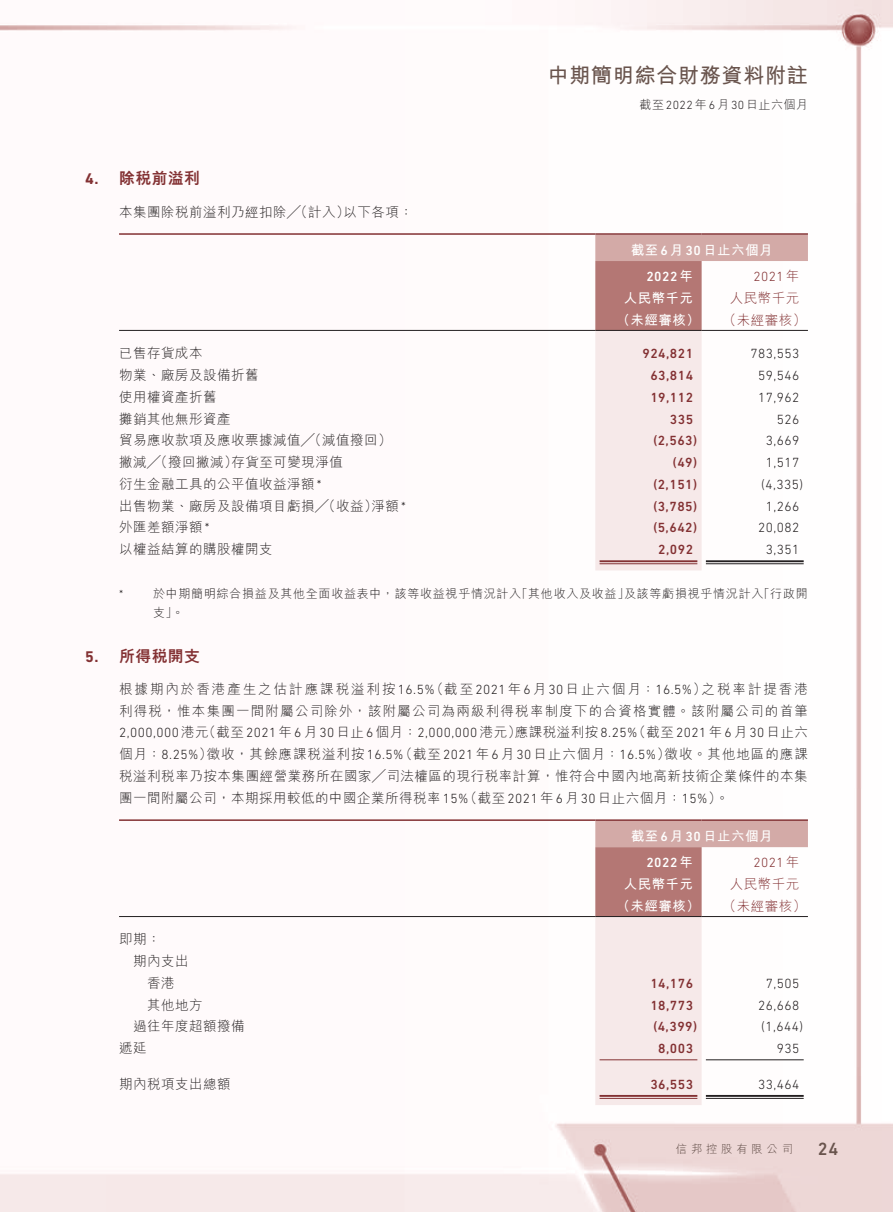
<style>
.page{position:relative;width:893px;height:1212px;background:#fff}
.page>*{position:absolute;margin:0;border:0;box-sizing:border-box;transform-origin:0 0}
.t1{font:700 21px "M Hei HK";letter-spacing:.035em;color:#69544d}
.t2{font:500 18px "DIN Next LT Pro";color:#69544d}
._3__標題{font:800 15.75px "M Hei HK";letter-spacing:.035em;color:#833133}
._3__標題-2{font:700 15.75px "DIN Next LT Pro";color:#833133}
._1__內文{font:300 13.5px "M Hei HK";letter-spacing:.035em;color:#231f20}
._1__內文-2{font:300 13.5px "DIN Next LT Pro";letter-spacing:.035em;color:#231f20}
._1__內文-3{font:500 13.5px "DIN Next LT Pro";letter-spacing:.035em;color:#833133}
._1__內文-4{font:300 13.5px "M Hei HK";letter-spacing:.09em;color:#231f20}
._1__內文-5{font:700 13.5px "M Hei HK";letter-spacing:.035em;color:#fff}
._1__內文-6{font:300 13.5px "M Hei HK";letter-spacing:.145em;color:#231f20}
._1__內文-7{font:300 13.5px "M Hei HK";letter-spacing:.075em;color:#231f20}
._1__內文-8{font:300 13.5px "M Hei HK";letter-spacing:.035em;color:#833133}
._1__內文-9{font:300 13.5px "DIN Next LT Pro";letter-spacing:.035em;color:#833133}
._1__內文-10{font:500 13.5px "DIN Next LT Pro";letter-spacing:.035em;color:#fff}
._2__附註內文{font:300 12px "M Hei HK";letter-spacing:.06em;color:#231f20}
._2__附註內文-2{font:300 12px "DIN Next LT Pro";color:#231f20}
.t3{font:300 11.25px "M Hei HK";letter-spacing:.345em;color:#5b4741}
.s1{font-family:"DIN Next LT Pro"}
.s2{font-family:"DIN Next LT Pro";font-weight:500}
.s3{font-family:"M Hei HK"}
.s4{font-family:"M Hei HK";font-weight:700}
</style>
<div class="page">
<img style="left:1px;top:0;width:892px;height:1212px">
<svg style="left:595px;top:235px;width:213px;height:335px"></svg>
<hr style="left:119px;top:233px;width:476px;height:2px;background:#833133">
<hr style="left:595px;top:233px;width:107px;height:2px;background:#833133">
<hr style="left:702px;top:233px;width:106px;height:2px;background:#833133">
<hr style="left:119px;top:330px;width:476px;height:1px;background:#231f20">
<hr style="left:595px;top:330px;width:107px;height:1px;background:#231f20">
<hr style="left:702px;top:330px;width:106px;height:1px;background:#231f20">
<hr style="left:600px;top:560px;width:97px;height:2px;background:#833133">
<hr style="left:600px;top:563px;width:97px;height:1px;background:#833133">
<hr style="left:706px;top:560px;width:98px;height:2px;background:#231f20">
<hr style="left:706px;top:563px;width:98px;height:1px;background:#231f20">
<svg style="left:595px;top:821px;width:213px;height:284px"></svg>
<hr style="left:119px;top:819px;width:476px;height:2px;background:#833133">
<hr style="left:595px;top:819px;width:107px;height:2px;background:#833133">
<hr style="left:702px;top:819px;width:106px;height:2px;background:#833133">
<hr style="left:119px;top:916px;width:476px;height:1px;background:#231f20">
<hr style="left:595px;top:916px;width:107px;height:1px;background:#231f20">
<hr style="left:702px;top:916px;width:106px;height:1px;background:#231f20">
<hr style="left:600px;top:1059px;width:97px;height:1px;background:#833133">
<hr style="left:706px;top:1059px;width:98px;height:1px;background:#231f20">
<hr style="left:600px;top:1095px;width:97px;height:2px;background:#833133">
<hr style="left:600px;top:1098px;width:97px;height:1px;background:#833133">
<hr style="left:706px;top:1095px;width:98px;height:2px;background:#231f20">
<hr style="left:706px;top:1098px;width:98px;height:1px;background:#231f20">
<h1 class="t1" style="left:548px;top:60px;width:262px">中期簡明綜合財務資料附註</h1>
<p class="_2__附註內文" style="left:640px;top:99px;width:170px">截至<span class="s1">2022</span>年<span class="s1">6</span>月<span class="s1">30</span>日止六個月</p>
<p class="_3__標題-2" style="left:85px;top:170px;width:15px">4.</p>
<p class="_3__標題-2" style="left:85px;top:647px;width:15px">5.</p>
<p class="_3__標題" style="left:119px;top:170px;width:82px">除稅前溢利</p>
<p class="_1__內文" style="left:119px;top:205px;width:232px">本集團除稅前溢利乃經扣除╱（計入）</p>
<p class="_1__內文" style="left:344px;top:205px;width:71px">以下各項：</p>
<p class="_1__內文-5" style="left:631px;top:240px;width:143px">截至<span class="s2">6</span>月<span class="s2">30</span>日止六個月</p>
<p class="_1__內文-9" style="left:753px;top:269px;width:47px">2021 <span class="s3">年</span></p>
<p class="_1__內文-10" style="left:646px;top:269px;width:48px">2022<span class="s4">年</span></p>
<p class="_1__內文-5" style="left:624px;top:288px;width:71px">人民幣千元</p>
<p class="_1__內文-8" style="left:730px;top:291px;width:71px">人民幣千元</p>
<p class="_1__內文-5" style="left:616px;top:310px;width:85px">（未經審核）</p>
<p class="_1__內文-8" style="left:723px;top:313px;width:85px">（未經審核(</p>
<p class="_1__內文" style="left:119px;top:346px;width:85px">已售存貨成本</p>
<p class="_1__內文-3" style="left:642px;top:346px;width:52px">924,821</p>
<p class="_1__內文-2" style="left:750px;top:346px;width:50px">783,553</p>
<p class="_1__內文" style="left:119px;top:368px;width:141px">物業、廠房及設備折舊</p>
<p class="_1__內文-3" style="left:650px;top:368px;width:44px">63,814</p>
<p class="_1__內文-2" style="left:758px;top:368px;width:43px">59,546</p>
<p class="_1__內文" style="left:119px;top:390px;width:99px">使用權資產折舊</p>
<p class="_1__內文-3" style="left:650px;top:389px;width:44px">19,112</p>
<p class="_1__內文-2" style="left:758px;top:389px;width:43px">17,962</p>
<p class="_1__內文" style="left:119px;top:412px;width:113px">攤銷其他無形資產</p>
<p class="_1__內文-3" style="left:670px;top:411px;width:25px">335</p>
<p class="_1__內文-2" style="left:777px;top:411px;width:24px">526</p>
<p class="_1__內文" style="left:119px;top:433px;width:274px">貿易應收款項及應收票據減值╱（減值撥回(</p>
<p class="_1__內文-3" style="left:653px;top:433px;width:45px">)2,563(</p>
<p class="_1__內文-2" style="left:766px;top:433px;width:35px">3,669</p>
<p class="_1__內文" style="left:119px;top:455px;width:120px">撇減╱（撥回撇減）</p>
<p class="_1__內文" style="left:232px;top:455px;width:113px">存貨至可變現淨值</p>
<p class="_1__內文-3" style="left:673px;top:455px;width:26px">)49(</p>
<p class="_1__內文-2" style="left:766px;top:455px;width:35px">1,517</p>
<p class="_1__內文" style="left:119px;top:477px;width:204px">衍生金融工具的公平值收益淨額<span class="s1">*</span></p>
<p class="_1__內文-3" style="left:653px;top:476px;width:45px">)2,151(</p>
<p class="_1__內文-2" style="left:761px;top:476px;width:44px">)4,335(</p>
<p class="_1__內文" style="left:119px;top:499px;width:260px">出售物業、廠房及設備項目虧損╱（收益）</p>
<p class="_1__內文" style="left:372px;top:499px;width:36px">淨額<span class="s1">*</span></p>
<p class="_1__內文-3" style="left:653px;top:498px;width:45px">)3,785(</p>
<p class="_1__內文-2" style="left:766px;top:498px;width:35px">1,266</p>
<p class="_1__內文" style="left:119px;top:520px;width:92px">外匯差額淨額<span class="s1">*</span></p>
<p class="_1__內文-3" style="left:653px;top:520px;width:45px">)5,642(</p>
<p class="_1__內文-2" style="left:758px;top:520px;width:43px">20,082</p>
<p class="_1__內文" style="left:119px;top:542px;width:155px">以權益結算的購股權開支</p>
<p class="_1__內文-3" style="left:658px;top:542px;width:36px">2,092</p>
<p class="_1__內文-2" style="left:766px;top:542px;width:35px">3,351</p>
<p class="_2__附註內文-2" style="left:119px;top:587px;width:6px">*</p>
<p class="_2__附註內文" style="left:153px;top:587px;width:370px">於中期簡明綜合損益及其他全面收益表中，該等收益視乎情況計入</p>
<p class="_2__附註內文" style="left:516px;top:587px;width:115px">「其他收入及收益」</p>
<p class="_2__附註內文" style="left:624px;top:587px;width:141px">及該等虧損視乎情況計入</p>
<p class="_2__附註內文" style="left:758px;top:587px;width:51px">「行政開</p>
<p class="_2__附註內文" style="left:153px;top:606px;width:32px">支。「</p>
<p class="_3__標題" style="left:119px;top:648px;width:82px">所得稅開支</p>
<p class="_1__內文" style="left:430px;top:682px;width:278px">（截至<span class="s1">2021</span>年<span class="s1">6</span>月<span class="s1">30</span>日止六個月：<span class="s1">16.5%</span>）</p>
<p class="_1__內文-6" style="left:119px;top:682px;width:317px">根據期內於香港產生之估計應課稅溢利按<span class="s1">16.5%</span></p>
<p class="_1__內文-4" style="left:119px;top:704px;width:690px">利得稅，惟本集團一間附屬公司除外，該附屬公司為兩級利得稅率制度下的合資格實體。該附屬公司的首筆</p>
<p class="_1__內文" style="left:633px;top:725px;width:177px">（截至<span class="s1">2021</span>年<span class="s1">6</span>月<span class="s1">30</span>日止六</p>
<p class="_1__內文-6" style="left:702px;top:682px;width:108px">之稅率計提香港</p>
<p class="_1__內文-2" style="left:202px;top:725px;width:320px"><span class="s3">（截至</span>2021<span class="s3">年</span>6<span class="s3">月</span>30<span class="s3">日止</span>6<span class="s3">個月：</span>2,000,000<span class="s3">港元）</span></p>
<p class="_1__內文" style="left:515px;top:725px;width:124px">應課稅溢利按<span class="s1">8.25%</span></p>
<p class="_1__內文-2" style="left:119px;top:725px;width:91px">2,000,000<span class="s3">港元</span></p>
<p class="_1__內文-2" style="left:119px;top:747px;width:95px"><span class="s3">個月：</span>8.25%<span class="s3">）</span></p>
<p class="_1__內文" style="left:119px;top:769px;width:690px">稅溢利稅率乃按本集團經營業務所在國家╱司法權區的現行稅率計算，惟符合中國內地高新技術企業條件的本集</p>
<p class="_1__內文" style="left:464px;top:791px;width:266px">（截至<span class="s1">2021</span>年<span class="s1">6</span>月<span class="s1">30</span>日止六個月：<span class="s1">15%</span> 。(</p>
<p class="_1__內文" style="left:399px;top:747px;width:273px">（截至<span class="s1">2021</span>年<span class="s1">6</span>月<span class="s1">30</span>日止六個月：<span class="s1">16.5%</span>）</p>
<p class="_1__內文-7" style="left:207px;top:747px;width:198px">徵收，其餘應課稅溢利按<span class="s1">16.5%</span></p>
<p class="_1__內文-7" style="left:664px;top:747px;width:145px">徵收。其他地區的應課</p>
<p class="_1__內文" style="left:119px;top:791px;width:351px">團一間附屬公司，本期採用較低的中國企業所得稅率<span class="s1">15%</span></p>
<p class="_1__內文-5" style="left:631px;top:826px;width:143px">截至<span class="s2">6</span>月<span class="s2">30</span>日止六個月</p>
<p class="_1__內文-9" style="left:753px;top:855px;width:47px">2021 <span class="s3">年</span></p>
<p class="_1__內文-10" style="left:646px;top:855px;width:48px">2022<span class="s4">年</span></p>
<p class="_1__內文-5" style="left:624px;top:874px;width:71px">人民幣千元</p>
<p class="_1__內文-8" style="left:730px;top:877px;width:71px">人民幣千元</p>
<p class="_1__內文-5" style="left:616px;top:896px;width:85px">（未經審核）</p>
<p class="_1__內文-8" style="left:723px;top:899px;width:85px">（未經審核(</p>
<p class="_1__內文" style="left:119px;top:932px;width:43px">即期：</p>
<p class="_1__內文" style="left:133px;top:954px;width:57px">期內支出</p>
<p class="_1__內文" style="left:147px;top:976px;width:29px">香港</p>
<p class="_1__內文-3" style="left:650px;top:975px;width:44px">14,176</p>
<p class="_1__內文-2" style="left:766px;top:975px;width:35px">7,505</p>
<p class="_1__內文" style="left:147px;top:998px;width:57px">其他地方</p>
<p class="_1__內文-3" style="left:650px;top:997px;width:44px">18,773</p>
<p class="_1__內文-2" style="left:758px;top:997px;width:43px">26,668</p>
<p class="_1__內文" style="left:133px;top:1019px;width:113px">過往年度超額撥備</p>
<p class="_1__內文-3" style="left:653px;top:1019px;width:45px">)4,399(</p>
<p class="_1__內文-2" style="left:761px;top:1019px;width:44px">)1,644(</p>
<p class="_1__內文" style="left:119px;top:1041px;width:29px">遞延</p>
<p class="_1__內文-3" style="left:658px;top:1041px;width:36px">8,003</p>
<p class="_1__內文-2" style="left:777px;top:1041px;width:24px">935</p>
<p class="_1__內文" style="left:119px;top:1077px;width:113px">期內稅項支出總額</p>
<p class="_1__內文-3" style="left:650px;top:1076px;width:44px">36,553</p>
<p class="_1__內文-2" style="left:758px;top:1076px;width:43px">33,464</p>
<p class="t3" style="left:676px;top:1142px;width:119px">信邦控股有限公司</p>
<h2 class="t2" style="left:818px;top:1138px;width:22px">24</h2>
</div>
